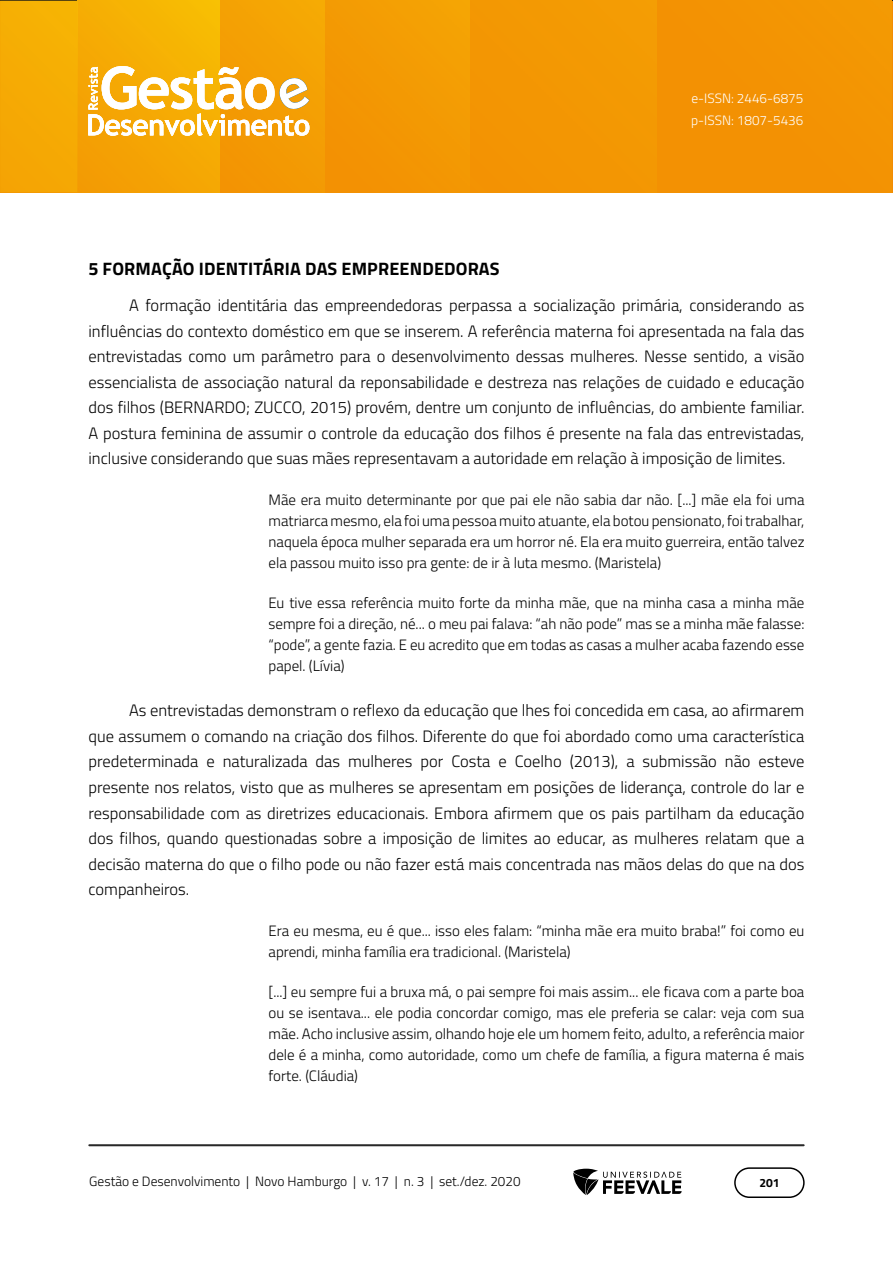
<style>
.page{position:relative;width:893px;height:1263px;background:#fff}
.page>*{position:absolute;margin:0;border:0;box-sizing:border-box;transform-origin:0 0}
.TITULO_1{font:700 18px "Titillium Web";letter-spacing:.01em;color:#000}
.Corpo_de_texto{font:300 16.5px/25.5px "Titillium Web";color:#000;text-align:justify}
.Citação{font:300 15px/21px "Titillium Web";color:#000;text-align:justify}
.t1{font:300 13.5px "Titillium Web";color:#000}
.t2{font:300 13.5px/22.5px "Titillium Web";color:#fff}
.t3{font:700 12px "Titillium Web";color:#000}
</style>
<div class="page">
<img style="left:0;top:1px;width:892px;height:192px">
<img style="left:78px;top:1px;width:1px;height:192px">
<hr style="left:471px;top:1px;width:1px;height:192px;background:#f39503">
<hr style="left:89px;top:1144px;width:715px;height:2px;background:#282828">
<div style="left:734px;top:1167px;width:71px;height:31px;border:2px solid #000;border-radius:15px"></div>
<svg style="left:573px;top:1169px;width:109px;height:26px"></svg>
<svg style="left:88px;top:66px;width:221px;height:70px"></svg>
<p class="t2" style="left:691px;top:86px;width:114px">e-ISSN: 2446-6875 p-ISSN: 1807-5436</p>
<p class="TITULO_1" style="left:88px;top:255px;width:413px">5 FORMAÇÃO IDENTITÁRIA DAS EMPREENDEDORAS</p>
<p class="Corpo_de_texto" style="left:88px;top:292px;width:718px;text-indent:40px">A formação identitária das empreendedoras perpassa a socialização primária, considerando as influências do contexto doméstico em que se inserem. A referência materna foi apresentada na fala das entrevistadas como um parâmetro para o desenvolvimento dessas mulheres. Nesse sentido, a visão essencialista de associação natural da reponsabilidade e destreza nas relações de cuidado e educação dos filhos (BERNARDO; ZUCCO, 2015) provém, dentre um conjunto de influências, do ambiente familiar.<br>A postura feminina de assumir o controle da educação dos filhos é presente na fala das entrevistadas, inclusive considerando que suas mães representavam a autoridade em relação à imposição de limites.</p>
<p class="Citação" style="left:268px;top:488px;width:537px">Mãe era muito determinante por que pai ele não sabia dar não. [...] mãe ela foi uma matriarca mesmo, ela foi uma pessoa muito atuante, ela botou pensionato, foi trabalhar, naquela época mulher separada era um horror né. Ela era muito guerreira, então talvez ela passou muito isso pra gente: de ir à luta mesmo. (Maristela)</p>
<p class="Citação" style="left:268px;top:592px;width:537px">Eu tive essa referência muito forte da minha mãe, que na minha casa a minha mãe sempre foi a direção, né... o meu pai falava: “ah não pode” mas se a minha mãe falasse: “pode”, a gente fazia. E eu acredito que em todas as casas a mulher acaba fazendo esse papel. (Lívia)</p>
<p class="Corpo_de_texto" style="left:88px;top:697px;width:717px;text-indent:40px">As entrevistadas demonstram o reflexo da educação que lhes foi concedida em casa, ao afirmarem que assumem o comando na criação dos filhos. Diferente do que foi abordado como uma característica predeterminada e naturalizada das mulheres por Costa e Coelho (2013), a submissão não esteve presente nos relatos, visto que as mulheres se apresentam em posições de liderança, controle do lar e responsabilidade com as diretrizes educacionais. Embora afirmem que os pais partilham da educação dos filhos, quando questionadas sobre a imposição de limites ao educar, as mulheres relatam que a decisão materna do que o filho pode ou não fazer está mais concentrada nas mãos delas do que na dos companheiros.</p>
<p class="Citação" style="left:268px;top:919px;width:537px">Era eu mesma, eu é que... isso eles falam: “minha mãe era muito braba!” foi como eu aprendi, minha família era tradicional. (Maristela)</p>
<p class="Citação" style="left:268px;top:980px;width:537px">[...] eu sempre fui a bruxa má, o pai sempre foi mais assim... ele ficava com a parte boa ou se isentava... ele podia concordar comigo, mas ele preferia se calar: veja com sua mãe. Acho inclusive assim, olhando hoje ele um homem feito, adulto, a referência maior dele é a minha, como autoridade, como um chefe de família, a figura materna é mais forte. (Cláudia)</p>
<p class="t1" style="left:89px;top:1171px;width:433px">Gestão e Desenvolvimento | Novo Hamburgo | v. 17 | n. 3 | set./dez. 2020</p>
<p class="t3" style="left:759px;top:1174px;width:22px">201</p>
</div>
